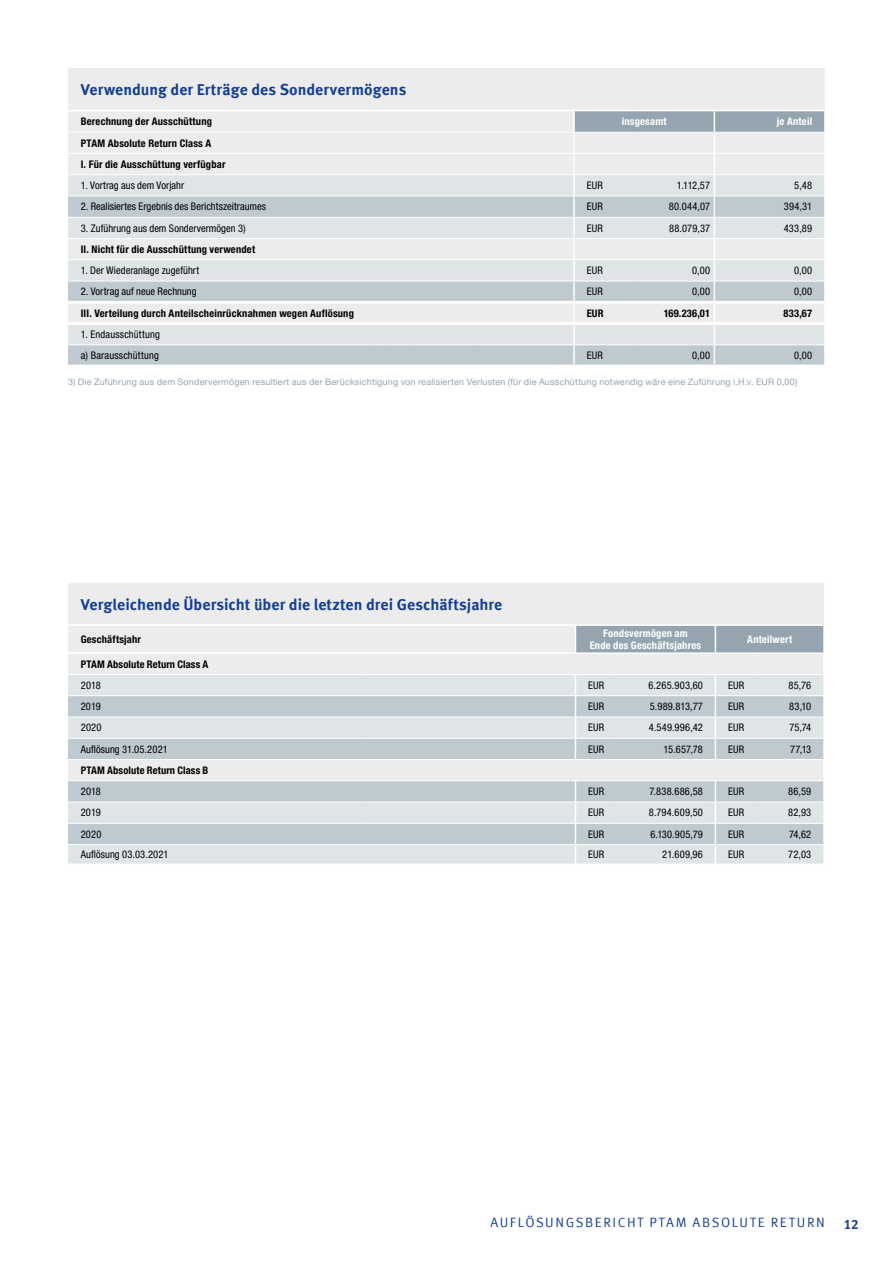
<style>
.page{position:relative;width:893px;height:1263px;background:#fff}
.page>*{position:absolute;margin:0;border:0;box-sizing:border-box;transform-origin:0 0}
.t1{font:700 15.75px "Meta Offc Pro";color:#134094}
.t2{font:13.5px "Meta Offc Pro Norm";letter-spacing:.115em;color:#134094}
.t3{font:700 13.5px "Meta Offc Pro";color:#134094}
.t4{font:condensed 10.5px/21.3px "Helvetica Neue LTW1 G";letter-spacing:.01em;color:#000}
.t5{font:700 condensed 10.5px/21.3px "Helvetica Neue LTW1 G";letter-spacing:.02em;color:#000}
.t6{font:700 condensed 10.5px/11.7px "Helvetica Neue LTW1 G";letter-spacing:.02em;color:#fff;text-align:center}
.t7{font:9px "Helvetica Neue LTW1 G";letter-spacing:.025em;color:#94a5b0}
</style>
<div class="page">
<div style="left:68px;top:68px;width:757px;height:42px;background:#ececed"></div>
<svg style="left:68px;top:110px;width:757px;height:255px;background:#dce0e4"></svg>
<hr style="left:408px;top:259px;width:64px;height:1px;background:#fff">
<hr style="left:472px;top:259px;width:102px;height:1px;background:#fff">
<hr style="left:574px;top:259px;width:60px;height:1px;background:#fff">
<hr style="left:634px;top:259px;width:80px;height:1px;background:#fff">
<hr style="left:714px;top:259px;width:110px;height:1px;background:#fff">
<div style="left:68px;top:583px;width:756px;height:91px;background:#ececed"></div>
<div style="left:68px;top:675px;width:755px;height:189px;background:#dfe4e7"></div>
<svg style="left:68px;top:696px;width:755px;height:148px;background:#cfd6db"></svg>
<hr style="left:68px;top:695px;width:293px;height:1px;background:#fff">
<hr style="left:361px;top:695px;width:214px;height:1px;background:#fff">
<hr style="left:68px;top:717px;width:293px;height:1px;background:#fff">
<hr style="left:361px;top:717px;width:214px;height:1px;background:#fff">
<hr style="left:68px;top:738px;width:293px;height:1px;background:#fff">
<hr style="left:361px;top:738px;width:214px;height:1px;background:#fff">
<hr style="left:68px;top:759px;width:293px;height:1px;background:#fff">
<hr style="left:361px;top:759px;width:214px;height:1px;background:#fff">
<hr style="left:68px;top:780px;width:293px;height:1px;background:#fff">
<hr style="left:361px;top:780px;width:214px;height:1px;background:#fff">
<hr style="left:68px;top:802px;width:293px;height:1px;background:#fff">
<hr style="left:361px;top:802px;width:214px;height:1px;background:#fff">
<hr style="left:68px;top:823px;width:293px;height:1px;background:#fff">
<hr style="left:361px;top:823px;width:214px;height:1px;background:#fff">
<hr style="left:68px;top:844px;width:293px;height:1px;background:#fff">
<hr style="left:361px;top:844px;width:214px;height:1px;background:#fff">
<hr style="left:576px;top:695px;width:33px;height:1px;background:#fff">
<hr style="left:609px;top:695px;width:98px;height:1px;background:#fff">
<hr style="left:716px;top:695px;width:42px;height:1px;background:#fff">
<hr style="left:758px;top:695px;width:65px;height:1px;background:#fff">
<hr style="left:576px;top:717px;width:33px;height:1px;background:#fff">
<hr style="left:609px;top:717px;width:98px;height:1px;background:#fff">
<hr style="left:716px;top:717px;width:42px;height:1px;background:#fff">
<hr style="left:758px;top:717px;width:65px;height:1px;background:#fff">
<hr style="left:576px;top:738px;width:33px;height:1px;background:#fff">
<hr style="left:609px;top:738px;width:98px;height:1px;background:#fff">
<hr style="left:716px;top:738px;width:42px;height:1px;background:#fff">
<hr style="left:758px;top:738px;width:65px;height:1px;background:#fff">
<hr style="left:575px;top:759px;width:34px;height:1px;background:#fff">
<hr style="left:609px;top:759px;width:98px;height:1px;background:#fff">
<hr style="left:715px;top:759px;width:43px;height:1px;background:#fff">
<hr style="left:758px;top:759px;width:65px;height:1px;background:#fff">
<hr style="left:575px;top:780px;width:34px;height:1px;background:#fff">
<hr style="left:609px;top:780px;width:98px;height:1px;background:#fff">
<hr style="left:715px;top:780px;width:43px;height:1px;background:#fff">
<hr style="left:758px;top:780px;width:65px;height:1px;background:#fff">
<hr style="left:576px;top:802px;width:33px;height:1px;background:#fff">
<hr style="left:609px;top:802px;width:98px;height:1px;background:#fff">
<hr style="left:716px;top:802px;width:42px;height:1px;background:#fff">
<hr style="left:758px;top:802px;width:65px;height:1px;background:#fff">
<hr style="left:576px;top:823px;width:33px;height:1px;background:#fff">
<hr style="left:609px;top:823px;width:98px;height:1px;background:#fff">
<hr style="left:716px;top:823px;width:42px;height:1px;background:#fff">
<hr style="left:758px;top:823px;width:65px;height:1px;background:#fff">
<hr style="left:576px;top:844px;width:33px;height:1px;background:#fff">
<hr style="left:609px;top:844px;width:98px;height:1px;background:#fff">
<hr style="left:716px;top:844px;width:42px;height:1px;background:#fff">
<hr style="left:758px;top:844px;width:65px;height:1px;background:#fff">
<hr style="left:68px;top:624px;width:293px;height:2px;background:#fff">
<hr style="left:361px;top:624px;width:214px;height:2px;background:#fff">
<hr style="left:823px;top:654px;width:2px;height:20px;background:#fff">
<hr style="left:68px;top:652px;width:293px;height:2px;background:#fff">
<hr style="left:361px;top:652px;width:214px;height:2px;background:#fff">
<svg style="left:575px;top:675px;width:1px;height:84px"></svg>
<svg style="left:575px;top:781px;width:1px;height:83px"></svg>
<svg style="left:575px;top:624px;width:249px;height:30px;background:#a1b0b9"></svg>
<svg style="left:707px;top:675px;width:9px;height:85px"></svg>
<svg style="left:707px;top:780px;width:9px;height:84px"></svg>
<h1 class="t1" style="left:81px;top:78px;width:327px">Verwendung der Erträge des Sondervermögens</h1>
<p class="t5" style="left:81px;top:111px;width:133px">Berechnung der Ausschüttung</p>
<p class="t6" style="left:622px;top:116px;width:46px">insgesamt</p>
<p class="t6" style="left:777px;top:116px;width:37px">je Anteil</p>
<p class="t5" style="left:81px;top:132px;width:146px">PTAM Absolute Return Class A<br>I. Für die Ausschüttung verfügbar</p>
<p class="t4" style="left:81px;top:175px;width:105px">1. Vortrag aus dem Vorjahr</p>
<p class="t4" style="left:587px;top:175px;width:18px">EUR</p>
<p class="t4" style="left:677px;top:175px;width:35px">1.112,57</p>
<p class="t4" style="left:794px;top:175px;width:19px">5,48</p>
<p class="t4" style="left:81px;top:196px;width:187px">2. Realisiertes Ergebnis des Berichtszeitraumes</p>
<p class="t4" style="left:587px;top:196px;width:18px">EUR</p>
<p class="t4" style="left:669px;top:196px;width:43px">80.044,07</p>
<p class="t4" style="left:784px;top:196px;width:30px">394,31</p>
<p class="t4" style="left:81px;top:217px;width:166px">3. Zuführung aus dem Sondervermögen 3)</p>
<p class="t4" style="left:587px;top:217px;width:18px">EUR</p>
<p class="t4" style="left:669px;top:217px;width:42px">88.079,37</p>
<p class="t4" style="left:784px;top:217px;width:30px">433,89</p>
<p class="t5" style="left:81px;top:239px;width:176px">II. Nicht für die Ausschüttung verwendet</p>
<p class="t4" style="left:81px;top:260px;width:120px">1. Der Wiederanlage zugeführt</p>
<p class="t4" style="left:587px;top:260px;width:18px">EUR</p>
<p class="t4" style="left:692px;top:260px;width:19px">0,00</p>
<p class="t4" style="left:794px;top:260px;width:19px">0,00</p>
<p class="t4" style="left:81px;top:281px;width:117px">2. Vortrag auf neue Rechnung</p>
<p class="t4" style="left:587px;top:281px;width:18px">EUR</p>
<p class="t4" style="left:692px;top:281px;width:19px">0,00</p>
<p class="t4" style="left:794px;top:281px;width:19px">0,00</p>
<p class="t5" style="left:81px;top:302px;width:275px">III. Verteilung durch Anteilscheinrücknahmen wegen Auflösung</p>
<p class="t5" style="left:587px;top:302px;width:18px">EUR</p>
<p class="t5" style="left:664px;top:302px;width:48px">169.236,01</p>
<p class="t5" style="left:784px;top:302px;width:30px">833,67</p>
<p class="t4" style="left:81px;top:324px;width:81px">1. Endausschüttung a) Barausschüttung</p>
<p class="t4" style="left:587px;top:345px;width:18px">EUR</p>
<p class="t4" style="left:692px;top:345px;width:19px">0,00</p>
<p class="t4" style="left:794px;top:345px;width:19px">0,00</p>
<p class="t7" style="left:68px;top:376px;width:731px">3) Die Zuführung aus dem Sondervermögen resultiert aus der Berücksichtigung von realisierten Verlusten (für die Ausschüttung notwendig wäre eine Zuführung i.H.v. EUR 0,00)</p>
<h1 class="t1" style="left:81px;top:592px;width:423px">Vergleichende Übersicht über die letzten drei Geschäftsjahre</h1>
<p class="t5" style="left:81px;top:629px;width:62px">Geschäftsjahr</p>
<p class="t6" style="left:590px;top:628px;width:113px">Fondsvermögen am<br>Ende des Geschäftsjahres</p>
<p class="t6" style="left:747px;top:633px;width:46px">Anteilwert</p>
<p class="t5" style="left:81px;top:653px;width:129px">PTAM Absolute Return Class A</p>
<p class="t4" style="left:81px;top:674px;width:21px">2018</p>
<p class="t4" style="left:588px;top:674px;width:18px">EUR</p>
<p class="t4" style="left:648px;top:674px;width:56px">6.265.903,60</p>
<p class="t4" style="left:728px;top:674px;width:18px">EUR</p>
<p class="t4" style="left:788px;top:674px;width:24px">85,76</p>
<p class="t4" style="left:81px;top:696px;width:21px">2019</p>
<p class="t4" style="left:588px;top:696px;width:18px">EUR</p>
<p class="t4" style="left:650px;top:696px;width:55px">5.989.813,77</p>
<p class="t4" style="left:728px;top:696px;width:18px">EUR</p>
<p class="t4" style="left:789px;top:696px;width:23px">83,10</p>
<p class="t4" style="left:81px;top:717px;width:22px">2020</p>
<p class="t4" style="left:588px;top:717px;width:18px">EUR</p>
<p class="t4" style="left:649px;top:717px;width:56px">4.549.996,42</p>
<p class="t4" style="left:728px;top:717px;width:18px">EUR</p>
<p class="t4" style="left:789px;top:717px;width:23px">75,74</p>
<p class="t4" style="left:81px;top:738px;width:89px">Auflösung 31.05.2021</p>
<p class="t4" style="left:588px;top:738px;width:18px">EUR</p>
<p class="t4" style="left:664px;top:738px;width:41px">15.657,78</p>
<p class="t4" style="left:728px;top:738px;width:18px">EUR</p>
<p class="t4" style="left:790px;top:738px;width:22px">77,13</p>
<p class="t5" style="left:81px;top:759px;width:129px">PTAM Absolute Return Class B</p>
<p class="t4" style="left:81px;top:781px;width:21px">2018</p>
<p class="t4" style="left:588px;top:781px;width:18px">EUR</p>
<p class="t4" style="left:649px;top:781px;width:55px">7.838.686,58</p>
<p class="t4" style="left:728px;top:781px;width:18px">EUR</p>
<p class="t4" style="left:788px;top:781px;width:25px">86,59</p>
<p class="t4" style="left:81px;top:802px;width:21px">2019</p>
<p class="t4" style="left:588px;top:802px;width:18px">EUR</p>
<p class="t4" style="left:649px;top:802px;width:56px">8.794.609,50</p>
<p class="t4" style="left:728px;top:802px;width:18px">EUR</p>
<p class="t4" style="left:788px;top:802px;width:25px">82,93</p>
<p class="t4" style="left:81px;top:823px;width:22px">2020</p>
<p class="t4" style="left:588px;top:823px;width:18px">EUR</p>
<p class="t4" style="left:650px;top:823px;width:54px">6.130.905,79</p>
<p class="t4" style="left:728px;top:823px;width:18px">EUR</p>
<p class="t4" style="left:789px;top:823px;width:24px">74,62</p>
<p class="t4" style="left:81px;top:844px;width:89px">Auflösung 03.03.2021</p>
<p class="t4" style="left:588px;top:844px;width:18px">EUR</p>
<p class="t4" style="left:662px;top:844px;width:42px">21.609,96</p>
<p class="t4" style="left:728px;top:844px;width:18px">EUR</p>
<p class="t4" style="left:788px;top:844px;width:25px">72,03</p>
<p class="t2" style="left:490px;top:1211px;width:222px">AUFLÖSUNGSBERICHT PTAM ABSOLUTE</p>
<p class="t2" style="left:771px;top:1211px;width:19px">RETURN</p>
<p class="t3" style="left:844px;top:1214px;width:17px">12</p>
</div>
